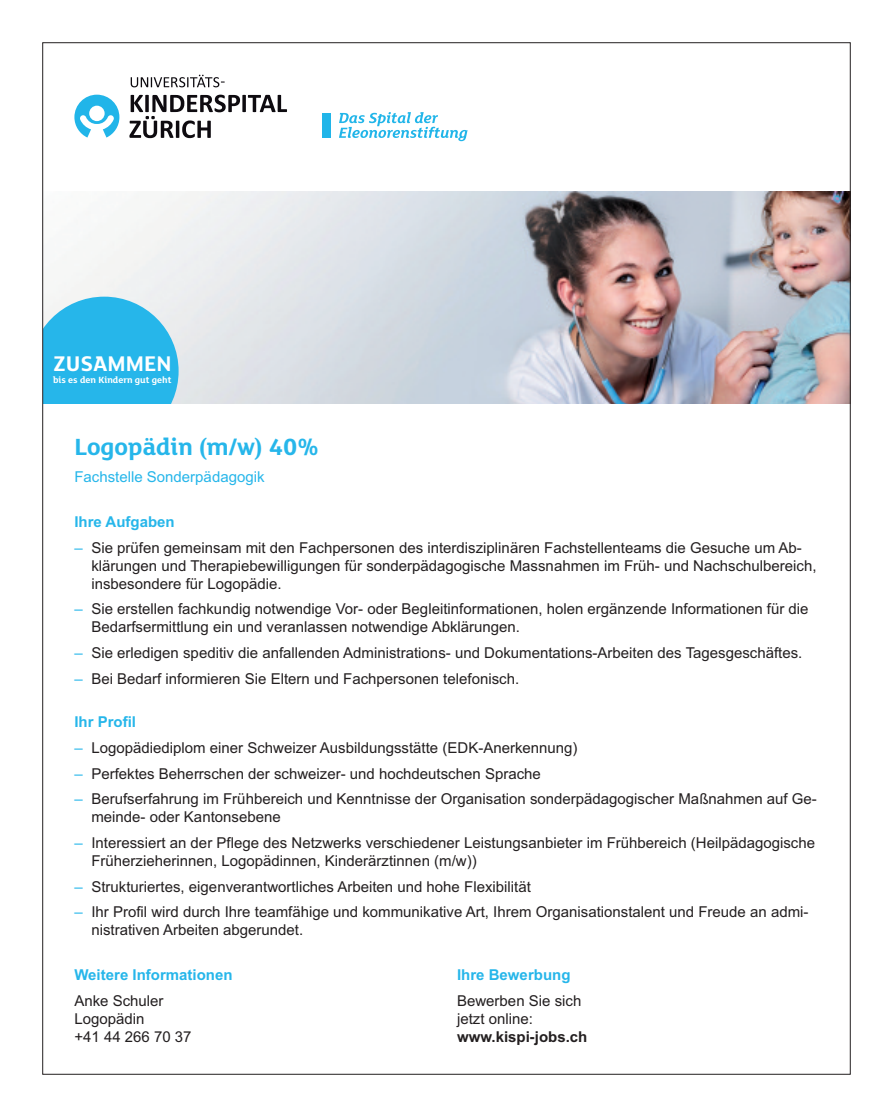
<style>
.page{position:relative;width:893px;height:1117px;background:#fff}
.page>*{position:absolute;margin:0;border:0;box-sizing:border-box;transform-origin:0 0}
.t1{font:700 25.5px "FS Lola";color:#26b6ea}
.t2{font:700 23.1px "FS Lola";letter-spacing:.005em;color:#fff}
.t3{font:15px/18px "Arial";color:#231f20}
.t4{font:700 15px "Arial";color:#26b6ea}
.t5{font:15px "Arial";color:#26b6ea}
.t6{font:700 15px "Arial";color:#231f20}
.t7{font:700 9.75px "FS Lola";color:#fff}
.s1{color:#26b6ea}
</style>
<div class="page">
<img style="left:45px;top:191px;width:803px;height:213px">
<div style="left:30px;top:297px;width:149px;height:148px;background:#26b6ea;border-radius:50%"></div>
<div style="left:34px;top:404px;width:816px;height:46px;background:#fff"></div>
<div style="left:9px;top:285px;width:34px;height:136px;background:#fff"></div>
<div style="left:322px;top:113px;width:8px;height:25px;background:#21b5e9"></div>
<svg style="left:339px;top:112px;width:129px;height:29px"></svg>
<svg style="left:129px;top:95px;width:158px;height:43px"></svg>
<svg style="left:131px;top:75px;width:94px;height:12px"></svg>
<svg style="left:74px;top:95px;width:45px;height:43px"></svg>
<h2 class="t2" style="left:53px;top:357px;width:120px">ZUSAMMEN</h2>
<p class="t7" style="left:53px;top:376px;width:120px">bis es den Kindern gut geht</p>
<h1 class="t1" style="left:74px;top:439px;width:246px">Logopädin (m/w) 40%</h1>
<p class="t5" style="left:74px;top:468px;width:192px">Fachstelle Sonderpädagogik</p>
<p class="t4" style="left:74px;top:513px;width:102px">Ihre Aufgaben</p>
<p class="t3" style="left:91px;top:538px;width:727px;text-indent:-17px"><span class="s1">–</span> Sie prüfen gemeinsam mit den Fachpersonen des interdisziplinären Fachstellenteams die Gesuche um Ab&shy;klärungen und Therapiebewilligungen für sonderpädagogische Massnahmen im Früh- und Nachschulbereich, insbesondere für Logopädie.</p>
<p class="t3" style="left:91px;top:600px;width:719px;text-indent:-17px"><span class="s1">–</span> Sie erstellen fachkundig notwendige Vor- oder Begleitinformationen, holen ergänzende Informationen für die<br>Bedarfsermittlung ein und veranlassen notwendige Abklärungen.</p>
<p class="t3" style="left:74px;top:644px;width:729px"><span class="s1">–</span> Sie erledigen speditiv die anfallenden Administrations- und Dokumentations-Arbeiten des Tagesgeschäftes.</p>
<p class="t3" style="left:74px;top:669px;width:446px"><span class="s1">–</span> Bei Bedarf informieren Sie Eltern und Fachpersonen telefonisch.</p>
<p class="t4" style="left:74px;top:713px;width:63px">Ihr Profil</p>
<p class="t3" style="left:74px;top:739px;width:505px"><span class="s1">–</span> Logopädiediplom einer Schweizer Ausbildungsstätte (EDK-Anerkennung)</p>
<p class="t3" style="left:74px;top:764px;width:468px"><span class="s1">–</span> Perfektes Beherrschen der schweizer- und hochdeutschen Sprache</p>
<p class="t3" style="left:91px;top:790px;width:727px;text-indent:-17px"><span class="s1">–</span> Berufserfahrung im Frühbereich und Kenntnisse der Organisation sonderpädagogischer Maßnahmen auf Ge&shy;meinde- oder Kantonsebene</p>
<p class="t3" style="left:91px;top:834px;width:725px;text-indent:-17px"><span class="s1">–</span> Interessiert an der Pflege des Netzwerks verschiedener Leistungsanbieter im Frühbereich (Heilpädagogische<br>Früherzieherinnen, Logopädinnen, Kinderärztinnen (m/w))</p>
<p class="t3" style="left:74px;top:877px;width:458px"><span class="s1">–</span> Strukturiertes, eigenverantwortliches Arbeiten und hohe Flexibilität</p>
<p class="t3" style="left:91px;top:903px;width:719px;text-indent:-17px"><span class="s1">–</span> Ihr Profil wird durch Ihre teamfähige und kommunikative Art, Ihrem Organisationstalent und Freude an admi&shy;nistrativen Arbeiten abgerundet.</p>
<p class="t4" style="left:457px;top:966px;width:115px">Ihre Bewerbung</p>
<p class="t3" style="left:457px;top:991px;width:126px">Bewerben Sie sich jetzt online:</p>
<p class="t6" style="left:457px;top:1028px;width:132px">www.kispi-jobs.ch</p>
<p class="t4" style="left:74px;top:966px;width:160px">Weitere Informationen</p>
<p class="t3" style="left:74px;top:992px;width:119px">Anke Schuler<br>Logopädin<br>+41 44 266 70 37</p>
</div>
